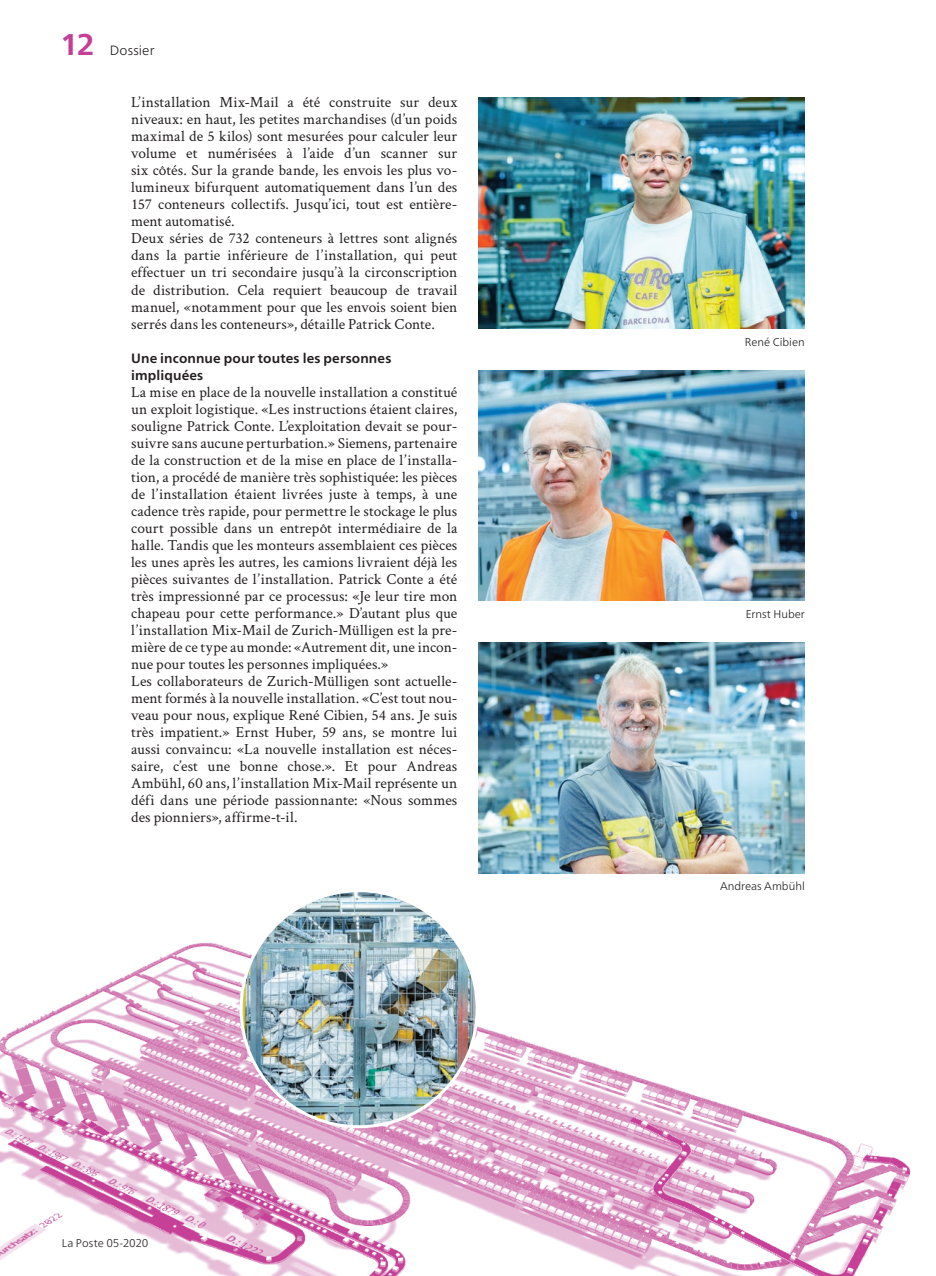
<style>
.page{position:relative;width:936px;height:1276px;background:#fff}
.page>*{position:absolute;margin:0;border:0;box-sizing:border-box;transform-origin:0 0}
.t1{font:700 30px "Frutiger Neue LT Pro";color:#c53f97}
.t2{font:15.3px/17px "Crimson Text";letter-spacing:.005em;color:#231f20}
.t3{font:700 13.5px/17px "Frutiger Neue LT Pro";letter-spacing:.01em;color:#231f20}
.t4{font:300 13.5px "Frutiger Neue LT Pro";letter-spacing:.01em;color:#231f20}
.t5{font:300 11.25px "Frutiger Neue LT Pro";color:#231f20}
</style>
<div class="page">
<img style="left:0;top:943px;width:911px;height:333px">
<img style="left:478px;top:370px;width:326px;height:231px">
<img style="left:241px;top:893px;width:236px;height:233px">
<img style="left:478px;top:98px;width:326px;height:230px">
<img style="left:478px;top:642px;width:326px;height:231px">
<h1 class="t1" style="left:61px;top:27px;width:35px">12</h1>
<p class="t4" style="left:110px;top:43px;width:46px">Dossier</p>
<p class="t2" style="left:131px;top:93px;width:328px">L’installation Mix-Mail a été construite sur deux niveaux: en haut, les petites marchandises (d’un poids maximal de 5 kilos) sont mesurées pour calculer leur volume et numérisées à l’aide d’un scanner sur six côtés. Sur la grande bande, les envois les plus vo&shy;lumineux bifurquent automatiquement dans l’un des 157 conteneurs collectifs. Jusqu’ici, tout est entière&shy;ment automatisé.<br>Deux séries de 732 conteneurs à lettres sont alignés dans la partie inférieure de l’installation, qui peut effectuer un tri secondaire jusqu’à la circonscription de distribution. Cela requiert beaucoup de travail manuel, «notamment pour que les envois soient bien serrés dans les conteneurs», détaille Patrick Conte.</p>
<p class="t3" style="left:131px;top:349px;width:262px">Une inconnue pour toutes les personnes impliquées</p>
<p class="t2" style="left:131px;top:383px;width:328px">La mise en place de la nouvelle installation a constitué un exploit logistique. «Les instructions étaient claires, souligne Patrick Conte. L’exploitation devait se pour&shy;suivre sans aucune perturbation.» Siemens, partenaire de la construction et de la mise en place de l’installa&shy;tion, a procédé de manière très sophistiquée: les pièces de l’installation étaient livrées juste à temps, à une cadence très rapide, pour permettre le stockage le plus court possible dans un entrepôt intermédiaire de la halle. Tandis que les monteurs assemblaient ces pièces les unes après les autres, les camions livraient déjà les pièces suivantes de l’installation. Patrick Conte a été très impressionné par ce processus: «Je leur tire mon chapeau pour cette performance.» D’autant plus que l’installation Mix-Mail de Zurich-Mülligen est la pre&shy;mière de ce type au monde: «Autrement dit, une incon&shy;nue pour toutes les personnes impliquées.»<br>Les collaborateurs de Zurich-Mülligen sont actuelle&shy;ment formés à la nouvelle installation. «C’est tout nou&shy;veau pour nous, explique René Cibien, 54 ans. Je suis très impatient.» Ernst Huber, 59 ans, se montre lui aussi convaincu: «La nouvelle installation est néces&shy;saire, c’est une bonne chose.». Et pour Andreas Ambühl, 60 ans, l’installation Mix-Mail représente un défi dans une période passionnante: «Nous sommes des pionniers», affirme-t-il.</p>
<p class="t5" style="left:62px;top:1236px;width:88px">La Poste 05-2020</p>
<p class="t5" style="left:744px;top:335px;width:61px">René Cibien</p>
<p class="t5" style="left:745px;top:607px;width:61px">Ernst Huber</p>
<p class="t5" style="left:720px;top:879px;width:86px">Andreas Ambühl</p>
</div>
